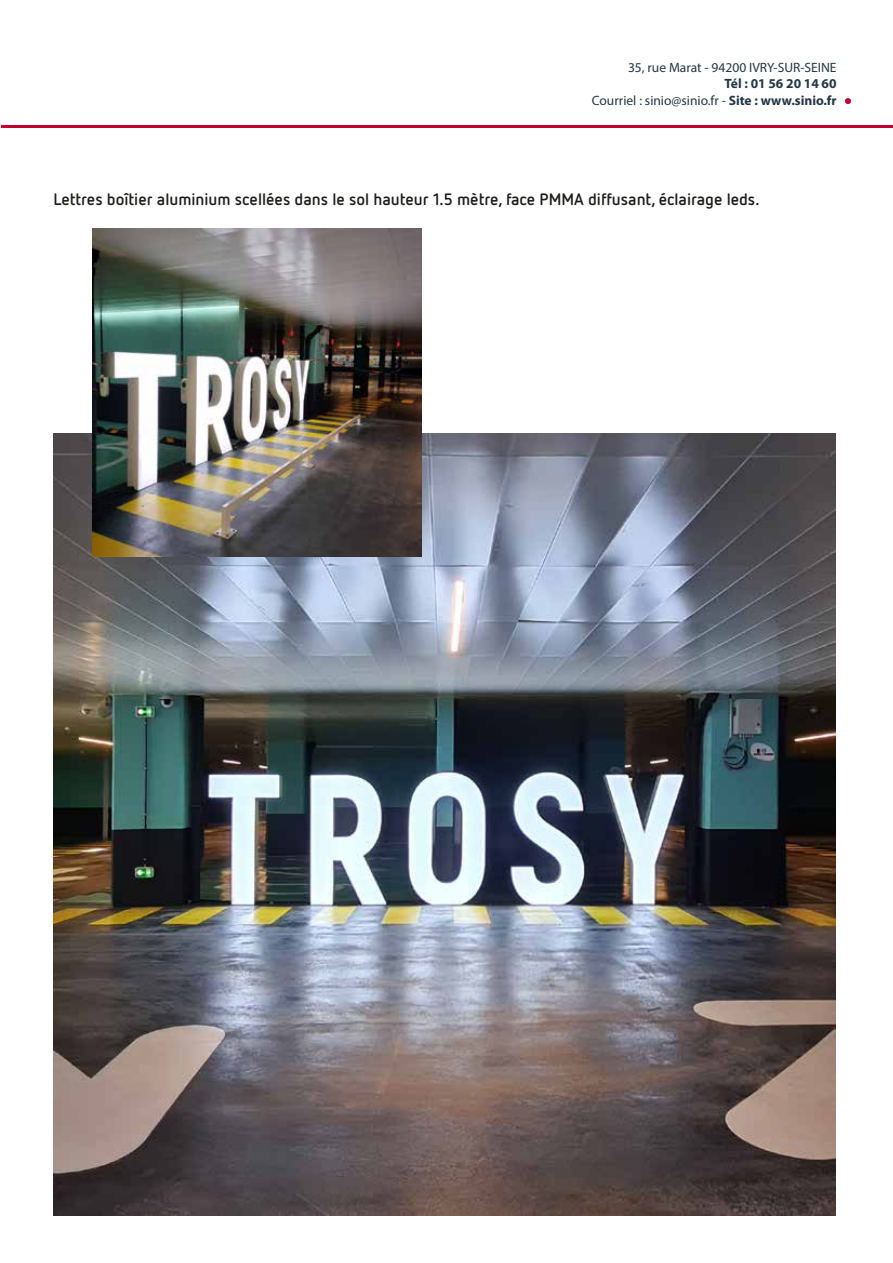
<style>
.page{position:relative;width:893px;height:1263px;background:#fff}
.page>*{position:absolute;margin:0;border:0;box-sizing:border-box;transform-origin:0 0}
.t1{font:700 16.5px "Netto OT";color:#1d1d1b}
.t2{font:700 13.5px/16.2px "Myriad Pro";color:#243746;text-align:right}
.t3{font:13.5px "Myriad Pro";color:#243746}
.s1{font-weight:400}
</style>
<div class="page">
<svg style="left:845px;top:98px;width:6px;height:6px"></svg>
<hr style="left:1px;top:125px;width:892px;height:2px;background:#c10230">
<img style="left:54px;top:434px;width:782px;height:782px">
<img style="left:93px;top:228px;width:328px;height:329px">
<p class="t3" style="left:628px;top:59px;width:210px">35, rue Marat - 94200 IVRY-SUR-SEINE</p>
<p class="t2" style="left:592px;top:75px;width:246px">Tél : 01 56 20 14 60<br><span class="s1">Courriel : sinio@sinio.fr -</span> Site : www.sinio.fr</p>
<p class="t1" style="left:53px;top:189px;width:708px">Lettres boîtier aluminium scellées dans le sol hauteur 1.5 mètre, face PMMA diffusant, éclairage leds.</p>
</div>
